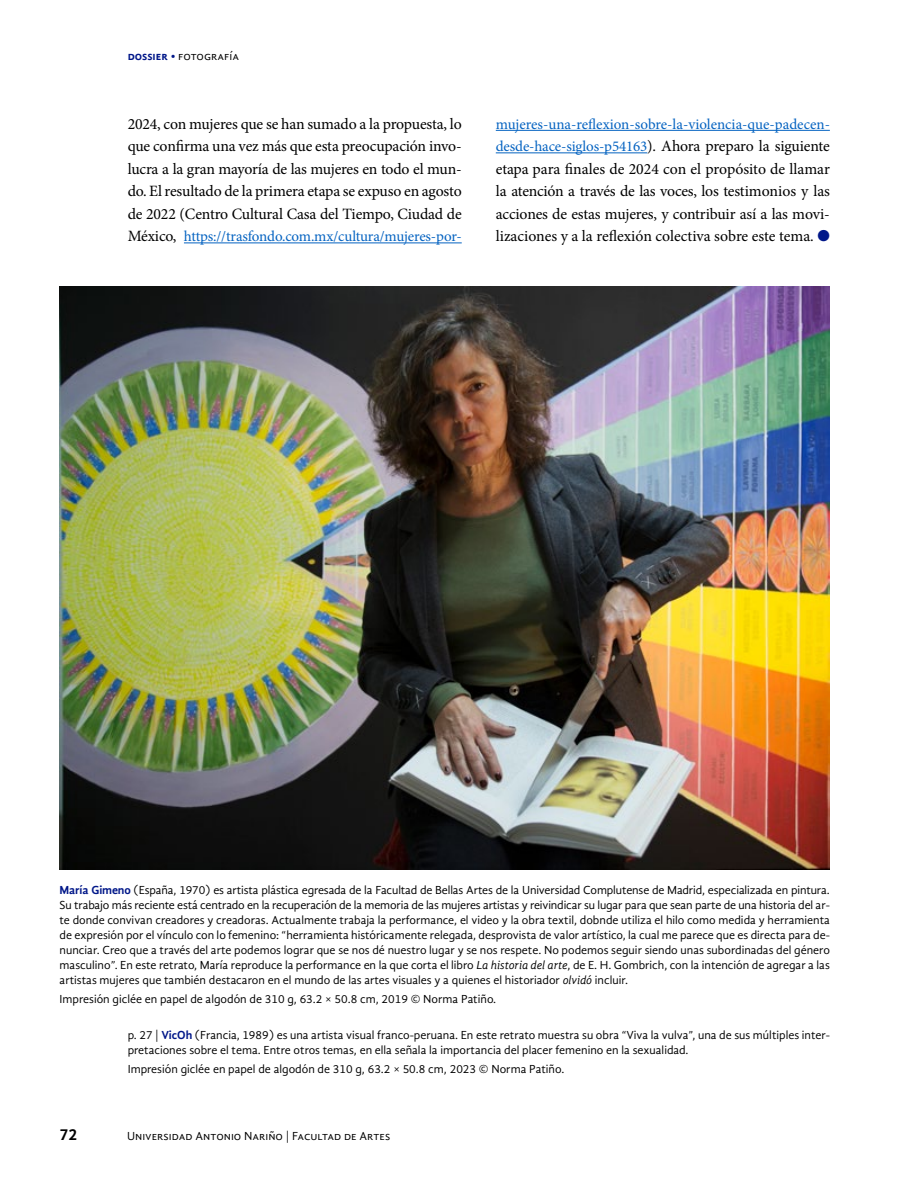
<style>
.page{position:relative;width:915px;height:1191px;background:#fff}
.page>*{position:absolute;margin:0;border:0;box-sizing:border-box;transform-origin:0 0}
.t1{font:700 16.5px "Gandhi Sans";color:#000}
.t2{font:15.75px/22.5px "Minion Pro";letter-spacing:-.01em;color:#000;text-align:justify}
.t3{font:15px "Minion Pro";letter-spacing:-.01em;color:#0563c1}
.t4{font:12px/15px "Gandhi Sans";color:#000}
.s1{font-weight:700;color:#001789}
.s2{color:#001789}
.s3{font-size:15.75px;color:#000}
.s4{font-size:15px;color:#0563c1}
.s5{font-style:italic}
</style>
<div class="page">
<hr style="left:184px;top:242px;width:277px;height:1px;background:#0563c1">
<hr style="left:495px;top:130px;width:334px;height:1px;background:#0563c1">
<hr style="left:495px;top:152px;width:152px;height:1px;background:#0563c1">
<img style="left:60px;top:286px;width:769px;height:584px">
<p class="t4" style="left:128px;top:48px;width:113px"><span class="s1">dossier</span> <span class="s2">•</span> fotografía</p>
<p class="t2" style="left:128px;top:113px;width:335px">2024, con mujeres que se han sumado a la propuesta, lo que confirma una vez más que esta preocupación invo&shy;lucra a la gran mayoría de las mujeres en todo el mun&shy;do. El resultado de la primera etapa se expuso en agosto de 2022 (Centro Cultural Casa del Tiempo, Ciudad de</p>
<p class="t3" style="left:128px;top:226px;width:334px"><span class="s3">México,</span> https://trasfondo.com.mx/cultura/mujeres-por-</p>
<p class="t3" style="left:495px;top:114px;width:334px">mujeres-una-reflexion-sobre-la-violencia-que-padecen-</p>
<p class="t2" style="left:495px;top:135px;width:335px"><span class="s4">desde-hace-siglos-p54163</span>). Ahora preparo la siguiente etapa para finales de 2024 con el propósito de llamar la atención a través de las voces, los testimonios y las acciones de estas mujeres, y contribuir así a las movi&shy;lizaciones y a la reflexión colectiva sobre este tema. <span class="s2">●</span></p>
<p class="t4" style="left:60px;top:882px;width:771px;text-align:justify"><span class="s1">María Gimeno</span> (España, 1970) es artista plástica egresada de la Facultad de Bellas Artes de la Universidad Complutense de Madrid, especializada en pintura.<br>Su trabajo más reciente está centrado en la recuperación de la memoria de las mujeres artistas y reivindicar su lugar para que sean parte de una historia del ar&shy;te donde convivan creadores y creadoras. Actualmente trabaja la performance, el video y la obra textil, dobnde utiliza el hilo como medida y herramienta de expresión por el vínculo con lo femenino: “herramienta históricamente relegada, desprovista de valor artístico, la cual me parece que es directa para de&shy;nunciar. Creo que a través del arte podemos lograr que se nos dé nuestro lugar y se nos respete. No podemos seguir siendo unas subordinadas del género masculino”. En este retrato, María reproduce la performance en la que corta el libro <span class="s5">La historia del arte</span>, de E. H. Gombrich, con la intención de agregar a las artistas mujeres que también destacaron en el mundo de las artes visuales y a quienes el historiador <span class="s5">olvidó</span> incluir.</p>
<p class="t4" style="left:60px;top:991px;width:438px">Impresión giclée en papel de algodón de 310 g, 63.2 × 50.8 cm, 2019 © Norma Patiño.</p>
<p class="t4" style="left:128px;top:1027px;width:703px">p. 27 | <span class="s1">VicOh</span> (Francia, 1989) es una artista visual franco-peruana. En este retrato muestra su obra “Viva la vulva”, una de sus múltiples inter&shy;pretaciones sobre el tema. Entre otros temas, en ella señala la importancia del placer femenino en la sexualidad.</p>
<p class="t4" style="left:128px;top:1062px;width:438px">Impresión giclée en papel de algodón de 310 g, 63.2 × 50.8 cm, 2023 © Norma Patiño.</p>
<h1 class="t1" style="left:60px;top:1125px;width:20px">72</h1>
<p class="t4" style="left:127px;top:1128px;width:264px">Universidad Antonio Nariño | Facultad de Artes</p>
</div>
